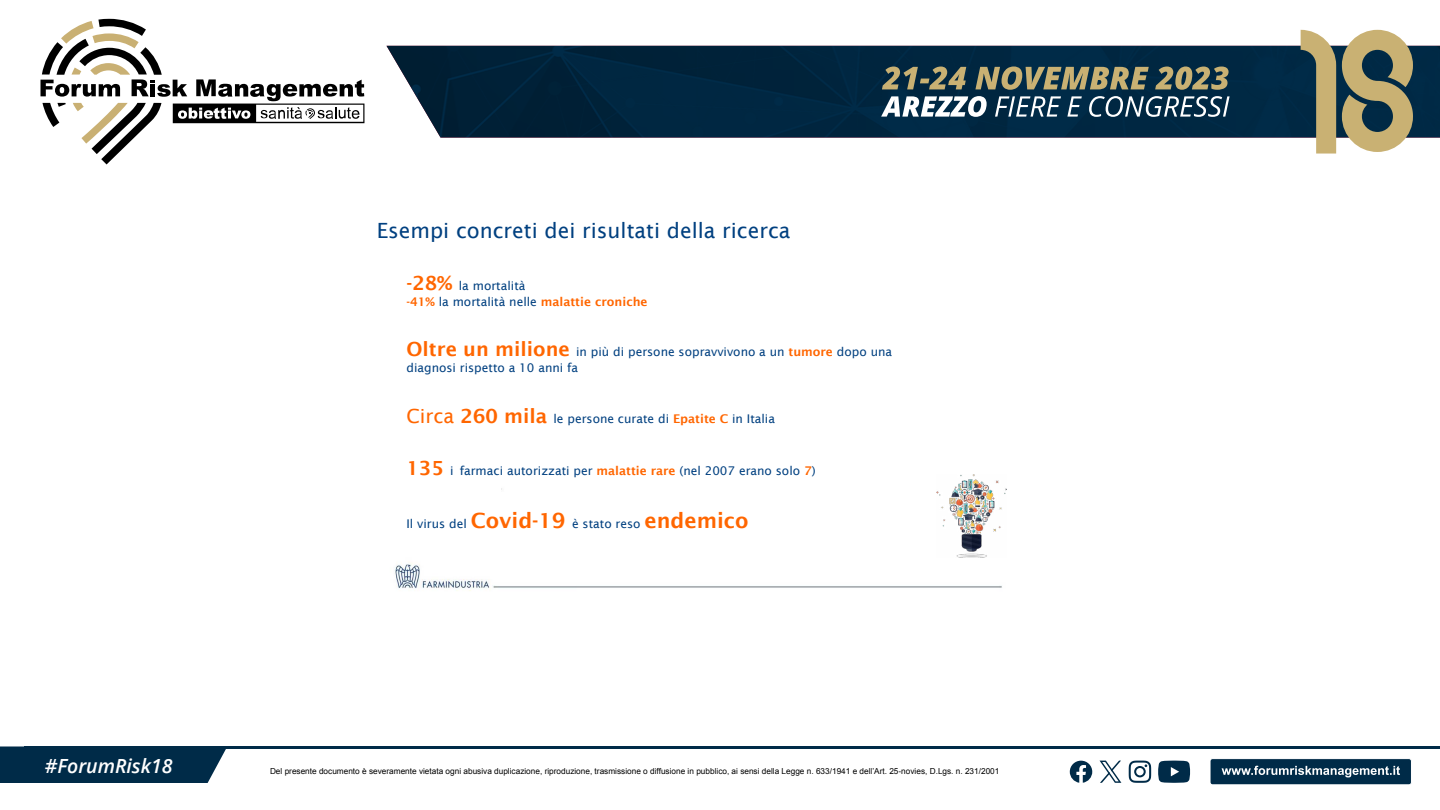
<style>
.page{position:relative;width:1440px;height:810px;background:#fff}
.page>*{position:absolute;margin:0;border:0;box-sizing:border-box;transform-origin:0 0}
.t1{font:21px "Lucida Sans";color:#004080}
.t2{font:italic 600 19.5px "Open Sans";color:#fff}
.t3{font:12px/15.7px "Lucida Sans";color:#004080}
.t4{font:8.25px "Arial";color:#000}
.s1{font-weight:600;font-size:19.5px;color:#f60}
.s2{font-weight:600;color:#f60}
.s3{font-size:19.5px;color:#f60}
.s4{font-weight:600;font-size:21px;color:#f60}
</style>
<div class="page">
<div style="left:0;top:746px;width:226px;height:37px;background:#002b48"></div>
<div style="left:1210px;top:759px;width:201px;height:26px;background:#002b48;border-radius:3px"></div>
<div style="left:1210px;top:758px;width:202px;height:27px;border:1px solid #fff;border-radius:3px"></div>
<svg style="left:1222px;top:766px;width:178px;height:11px"></svg>
<hr style="left:24px;top:746px;width:1416px;height:3px;background:#002b48">
<img style="left:386px;top:46px;width:1054px;height:92px">
<svg style="left:1342px;top:30px;width:71px;height:122px;background:#9a9575"></svg>
<svg style="left:1301px;top:30px;width:35px;height:124px;background:#929074"></svg>
<svg style="left:40px;top:19px;width:324px;height:145px"></svg>
<svg style="left:881px;top:96px;width:349px;height:21px"></svg>
<svg style="left:882px;top:66px;width:347px;height:24px;background:#656c5b"></svg>
<svg style="left:1129px;top:761px;width:22px;height:22px"></svg>
<svg style="left:1158px;top:761px;width:32px;height:22px"></svg>
<svg style="left:1070px;top:761px;width:22px;height:22px"></svg>
<svg style="left:1100px;top:761px;width:21px;height:22px"></svg>
<img style="left:395px;top:488px;width:612px;height:103px">
<img style="left:937px;top:474px;width:69px;height:83px">
<h1 class="t1" style="left:377px;top:218px;width:415px">Esempi concreti dei risultati della ricerca</h1>
<p class="t3" style="left:406px;top:278px;width:243px"><span class="s1">-28%</span> la mortalità<br><span class="s2">-41%</span> la mortalità nelle <span class="s2">malattie croniche</span></p>
<p class="t3" style="left:406px;top:344px;width:487px;line-height:16.4px"><span class="s1">Oltre un milione</span> in più di persone sopravvivono a un <span class="s2">tumore</span> dopo una diagnosi rispetto a 10 anni fa</p>
<p class="t3" style="left:406px;top:411px;width:370px"><span class="s3">Circa</span> <span class="s1">260 mila</span> le persone curate di <span class="s2">Epatite C</span> in Italia</p>
<p class="t3" style="left:406px;top:463px;width:411px"><span class="s1">135</span> i farmaci autorizzati per <span class="s2">malattie rare</span> (nel 2007 erano solo <span class="s2">7</span>)</p>
<p class="t3" style="left:406px;top:516px;width:344px">Il virus del <span class="s4">Covid-19</span> è stato reso <span class="s4">endemico</span></p>
<h2 class="t2" style="left:45px;top:752px;width:129px">#ForumRisk18</h2>
<p class="t4" style="left:270px;top:766px;width:731px">Del presente documento è severamente vietata ogni abusiva duplicazione, riproduzione, trasmissione o diffusione in pubblico, ai sensi della Legge n. 633/1941 e dell’Art. 25-novies, D.Lgs. n. 231/2001</p>
</div>
